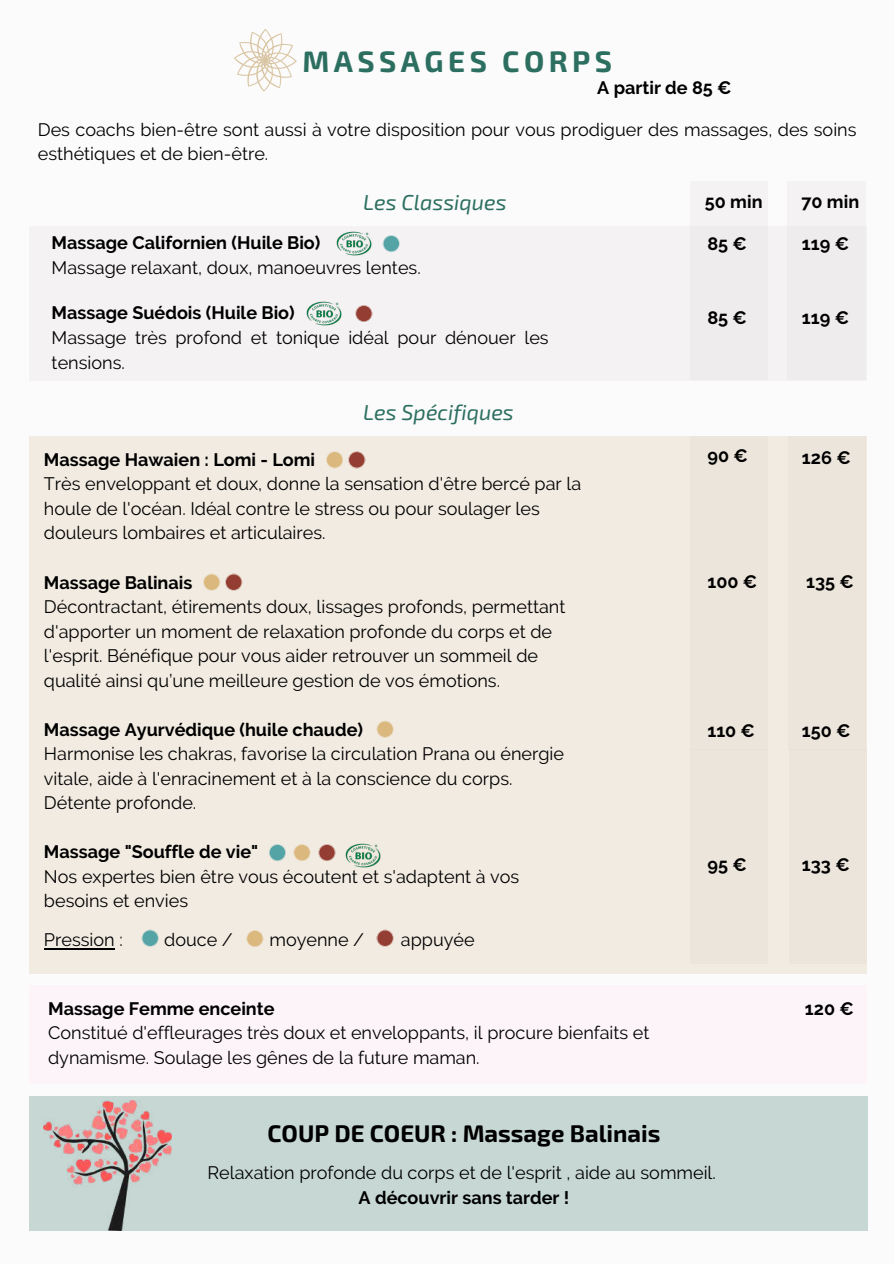
<style>
.page{position:relative;width:894px;height:1264px;background:#fff}
.page>*{position:absolute;margin:0;border:0;box-sizing:border-box;transform-origin:0 0}
.t1{font:700 29.55px "Exo 2";letter-spacing:.15em;color:#2c6f60}
.t2{font:700 24px "Exo 2";color:#000}
.t3{font:italic 21.6px "Exo 2";color:#2c6f60}
.t4{font:18px/24.5px "Raleway";color:#000}
.t5{font:700 18px "Raleway";color:#000}
</style>
<div class="page">
<div style="left:0;top:0;width:893px;height:1263px;background:#fbfbfb"></div>
<div style="left:690px;top:181px;width:78px;height:198px;background:#f4f2f3"></div>
<div style="left:786px;top:181px;width:79px;height:198px;background:#f4f2f3"></div>
<div style="left:29px;top:436px;width:837px;height:537px;background:#f1ebe1"></div>
<div style="left:29px;top:226px;width:837px;height:154px;background:#f4f2f3"></div>
<svg style="left:234px;top:29px;width:63px;height:63px"></svg>
<div style="left:29px;top:985px;width:837px;height:98px;background:#fcf4f9"></div>
<div style="left:29px;top:1096px;width:838px;height:134px;background:#c7d8d4"></div>
<img style="left:44px;top:1100px;width:127px;height:130px">
<hr style="left:44px;top:947px;width:71px;height:2px;background:#000">
<svg style="left:142px;top:929px;width:16px;height:17px"></svg>
<div style="left:142px;top:930px;width:16px;height:16px;background:#54a4a6;border-radius:50%"></div>
<svg style="left:246px;top:930px;width:17px;height:17px"></svg>
<div style="left:247px;top:930px;width:15px;height:16px;background:#dbb87d;border-radius:50%"></div>
<svg style="left:376px;top:929px;width:17px;height:17px"></svg>
<div style="left:377px;top:930px;width:16px;height:16px;background:#943e33;border-radius:50%"></div>
<img style="left:336px;top:231px;width:36px;height:25px">
<img style="left:306px;top:301px;width:36px;height:25px">
<svg style="left:382px;top:235px;width:17px;height:17px"></svg>
<div style="left:383px;top:236px;width:16px;height:15px;background:#54a4a6;border-radius:50%"></div>
<svg style="left:355px;top:305px;width:17px;height:17px"></svg>
<div style="left:356px;top:306px;width:15px;height:15px;background:#943e33;border-radius:50%"></div>
<svg style="left:376px;top:720px;width:17px;height:17px"></svg>
<div style="left:377px;top:721px;width:16px;height:16px;background:#dbb87d;border-radius:50%"></div>
<svg style="left:293px;top:848px;width:17px;height:13px"></svg>
<div style="left:294px;top:844px;width:16px;height:16px;background:#dbb87d;border-radius:50%"></div>
<svg style="left:269px;top:844px;width:17px;height:17px"></svg>
<div style="left:269px;top:844px;width:16px;height:16px;background:#54a4a6;border-radius:50%"></div>
<svg style="left:318px;top:848px;width:17px;height:13px"></svg>
<div style="left:319px;top:844px;width:16px;height:16px;background:#943e33;border-radius:50%"></div>
<img style="left:345px;top:843px;width:36px;height:25px">
<svg style="left:326px;top:451px;width:39px;height:17px"></svg>
<div style="left:349px;top:452px;width:15px;height:15px;background:#943e33;border-radius:50%"></div>
<svg style="left:203px;top:573px;width:39px;height:17px"></svg>
<div style="left:226px;top:574px;width:15px;height:16px;background:#943e33;border-radius:50%"></div>
<h1 class="t1" style="left:302px;top:43px;width:311px">MASSAGES CORPS</h1>
<p class="t5" style="left:597px;top:77px;width:136px">A partir de 85 €</p>
<p class="t4" style="left:38px;top:117px;width:820px">Des coachs bien-être sont aussi à votre disposition pour vous prodiguer des massages, des soins esthétiques et de bien-être.</p>
<p class="t3" style="left:363px;top:188px;width:145px">Les Classiques</p>
<p class="t5" style="left:52px;top:232px;width:270px">Massage Californien (Huile Bio)</p>
<p class="t4" style="left:52px;top:255px;width:370px">Massage relaxant, doux, manoeuvres lentes.</p>
<p class="t5" style="left:52px;top:302px;width:244px">Massage Suédois (Huile Bio)</p>
<p class="t4" style="left:52px;top:325px;width:498px">Massage très profond et tonique idéal pour dénouer les tensions.</p>
<p class="t3" style="left:363px;top:399px;width:152px">Les Spécifiques</p>
<p class="t5" style="left:44px;top:449px;width:272px">Massage Hawaien : Lomi - Lomi</p>
<p class="t4" style="left:44px;top:472px;width:538px">Très enveloppant et doux, donne la sensation d'être bercé par la houle de l'océan. Idéal contre le stress ou pour soulager les douleurs lombaires et articulaires.</p>
<p class="t5" style="left:44px;top:571px;width:150px">Massage Balinais</p>
<p class="t4" style="left:44px;top:594px;width:523px">Décontractant, étirements doux, lissages profonds, permettant d'apporter un moment de relaxation profonde du corps et de l'esprit. Bénéfique pour vous aider retrouver un sommeil de qualité ainsi qu’une meilleure gestion de vos émotions.</p>
<p class="t5" style="left:44px;top:718px;width:320px">Massage Ayurvédique (huile chaude)</p>
<p class="t4" style="left:44px;top:741px;width:521px">Harmonise les chakras, favorise la circulation Prana ou énergie vitale, aide à l'enracinement et à la conscience du corps.<br>Détente profonde.</p>
<p class="t5" style="left:44px;top:841px;width:216px">Massage "Souffle de vie"</p>
<p class="t4" style="left:44px;top:864px;width:477px">Nos expertes bien être vous écoutent et s'adaptent à vos besoins et envies</p>
<p class="t4" style="left:44px;top:927px;width:80px">Pression :</p>
<p class="t4" style="left:164px;top:927px;width:70px">douce /</p>
<p class="t4" style="left:269px;top:927px;width:96px">moyenne /</p>
<p class="t4" style="left:401px;top:927px;width:75px">appuyée</p>
<p class="t5" style="left:48px;top:997px;width:228px">Massage Femme enceinte</p>
<p class="t4" style="left:48px;top:1020px;width:603px">Constitué d'effleurages très doux et enveloppants, il procure bienfaits et dynamisme. Soulage les gênes de la future maman.</p>
<p class="t5" style="left:704px;top:191px;width:59px">50 min</p>
<p class="t5" style="left:801px;top:191px;width:59px">70 min</p>
<p class="t5" style="left:707px;top:233px;width:41px">85 €</p>
<p class="t5" style="left:707px;top:307px;width:41px">85 €</p>
<p class="t5" style="left:801px;top:233px;width:49px">119 €</p>
<p class="t5" style="left:801px;top:307px;width:49px">119 €</p>
<p class="t5" style="left:707px;top:445px;width:42px">90 €</p>
<p class="t5" style="left:707px;top:571px;width:51px">100 €</p>
<p class="t5" style="left:801px;top:447px;width:50px">126 €</p>
<p class="t5" style="left:806px;top:571px;width:49px">135 €</p>
<p class="t5" style="left:707px;top:720px;width:49px">110 €</p>
<p class="t5" style="left:707px;top:853px;width:41px">95 €</p>
<p class="t5" style="left:801px;top:720px;width:50px">150 €</p>
<p class="t5" style="left:801px;top:853px;width:49px">133 €</p>
<p class="t5" style="left:804px;top:997px;width:50px">120 €</p>
<h2 class="t2" style="left:267px;top:1117px;width:394px">COUP DE COEUR : Massage Balinais</h2>
<p class="t4" style="left:207px;top:1160px;width:510px">Relaxation profonde du corps et de l'esprit , aide au sommeil.</p>
<p class="t5" style="left:358px;top:1186px;width:212px">A découvrir sans tarder !</p>
</div>
